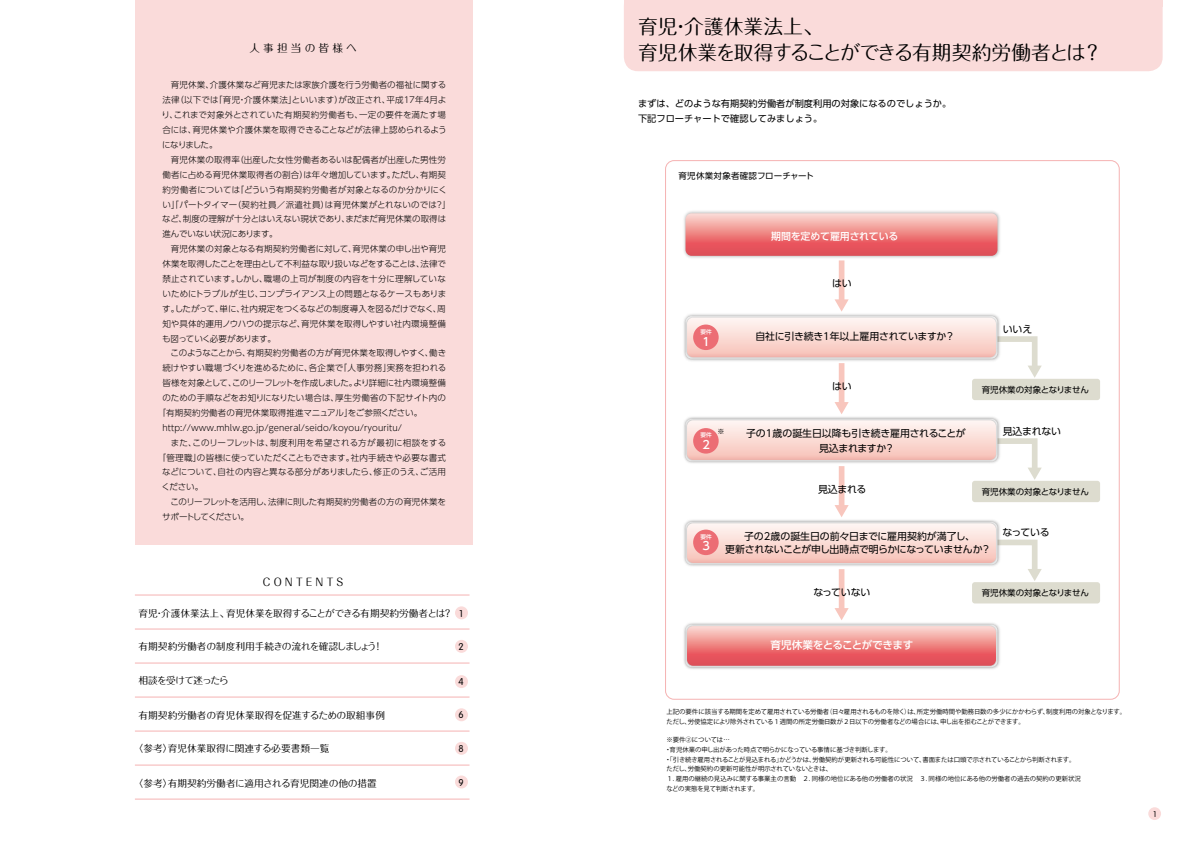
<style>
.page{position:relative;width:1191px;height:842px;background:#fff}
.page>*{position:absolute;margin:0;border:0;box-sizing:border-box;transform-origin:0 0}
.t1{font:19.8px/25.5px "Maru Fo Pro";color:#000}
.t2{font:500 11.3px "UD Shin Go Pro";color:#fff}
.t3{font:10.6px "Maru Fo Pro";letter-spacing:.3em;color:#000}
.t4{font:500 10.6px "UD Shin Go Pro";letter-spacing:-.045em;color:#fff}
.t5{font:9.9px/14.2px "UD Shin Go Pro";letter-spacing:-.02em;color:#000;text-align:center}
.t6{font:500 9.9px "UD Shin Go Pro";letter-spacing:-.02em;color:#fff}
.t7{font:9.7px "Maru Fo Pro";color:#000}
.t8{font:9.7px "Maru Fo Pro";letter-spacing:-.085em;color:#000}
.t9{font:300 9.7px "VAG Rounded";color:#000}
.t10{font:9.2px/14.9px "UD Shin Go Pro";color:#000}
.t11{font:300 8.5px/14.9px "UD Shin Go Pro";letter-spacing:.01em;color:#000}
.t12{font:8.5px "UD Shin Go Pro";color:#000}
.t13{font:300 8.5px "UD Shin Go Pro";letter-spacing:-.04em;color:#000}
.t14{font:8.5px "UD Shin Go Pro";letter-spacing:.03em;color:#000}
.t15{font:300 8.5px "UD Shin Go Pro";letter-spacing:-.09em;color:#000}
.t16{font:300 8.1px "VAG Rounded";color:#000}
.t17{font:7.1px "UD Shin Go Pro";color:#000}
.t18{font:6.4px/9.9px "Koz Go Pro";color:#000}
.t19{font:6.4px/9.9px "Koz Go Pro";letter-spacing:-.03em;color:#000}
.t20{font:500 5.7px "UD Shin Go Pro";color:#fff}
.s1{font-family:"Shin M Go Pro";font-weight:300}
</style>
<div class="page">
<div style="left:135px;top:0;width:337px;height:544px;background:#fadbda"></div>
<div style="left:455px;top:606px;width:13px;height:13px;background:#fadbda;border-radius:50%"></div>
<div style="left:455px;top:640px;width:13px;height:13px;background:#fadbda;border-radius:50%"></div>
<div style="left:455px;top:675px;width:13px;height:13px;background:#fadbda;border-radius:50%"></div>
<div style="left:455px;top:708px;width:13px;height:13px;background:#fadbda;border-radius:50%"></div>
<div style="left:455px;top:742px;width:13px;height:13px;background:#fadbda;border-radius:50%"></div>
<div style="left:455px;top:775px;width:13px;height:13px;background:#fadbda;border-radius:50%"></div>
<hr style="left:135px;top:595px;width:334px;height:1px;background:#f5b2b2">
<hr style="left:135px;top:799px;width:334px;height:1px;background:#f5b2b2">
<hr style="left:135px;top:765px;width:334px;height:1px;background:#f5b2b2">
<hr style="left:135px;top:731px;width:334px;height:1px;background:#f5b2b2">
<hr style="left:135px;top:697px;width:334px;height:1px;background:#f5b2b2">
<hr style="left:135px;top:663px;width:334px;height:1px;background:#f5b2b2">
<hr style="left:135px;top:629px;width:334px;height:1px;background:#f5b2b2">
<img style="left:684px;top:211px;width:316px;height:47px">
<svg style="left:685px;top:213px;width:312px;height:43px;background:#ec8787"></svg>
<img style="left:684px;top:314px;width:315px;height:45px">
<svg style="left:687px;top:318px;width:354px;height:60px"></svg>
<img style="left:684px;top:520px;width:314px;height:44px">
<svg style="left:687px;top:523px;width:354px;height:58px"></svg>
<img style="left:684px;top:417px;width:314px;height:44px">
<svg style="left:687px;top:420px;width:354px;height:60px"></svg>
<img style="left:684px;top:623px;width:316px;height:46px">
<svg style="left:687px;top:626px;width:309px;height:40px;background:#ed8687"></svg>
<div style="left:838px;top:260px;width:6px;height:41px;background:#f8c6bd"></div>
<svg style="left:834px;top:299px;width:14px;height:13px"></svg>
<div style="left:838px;top:363px;width:6px;height:41px;background:#f8c6bd"></div>
<svg style="left:834px;top:402px;width:14px;height:12px"></svg>
<div style="left:838px;top:466px;width:6px;height:41px;background:#f8c6bd"></div>
<svg style="left:834px;top:505px;width:14px;height:12px"></svg>
<div style="left:838px;top:569px;width:6px;height:41px;background:#f8c6bd"></div>
<svg style="left:834px;top:608px;width:14px;height:12px"></svg>
<div style="left:972px;top:379px;width:128px;height:21px;background:#dddccf;border-radius:3px"></div>
<div style="left:972px;top:481px;width:128px;height:21px;background:#dddccf;border-radius:3px"></div>
<div style="left:972px;top:582px;width:128px;height:21px;background:#dddccf;border-radius:3px"></div>
<div style="left:693px;top:325px;width:25px;height:25px;background:#ec6d74;border-radius:50%"></div>
<div style="left:693px;top:428px;width:25px;height:26px;background:#ec6d74;border-radius:50%"></div>
<div style="left:693px;top:530px;width:25px;height:25px;background:#ec6d74;border-radius:50%"></div>
<div style="left:1148px;top:807px;width:13px;height:13px;background:#fadbda;border-radius:50%"></div>
<div style="left:624px;top:6px;width:538px;height:65px;background:#fadbda"></div>
<div style="left:624px;top:0;width:538px;height:6px;background:#fadbda"></div>
<p class="t3" style="left:249px;top:40px;width:109px">人事担当の皆様へ</p>
<p class="t11" style="left:162px;top:78px;width:290px;text-indent:9px">育児休業、介護休業など育児または家族介護を行う労働者の福祉に関する法律（以下では「育児・介護休業法」といいます）が改正され、平成１７年４月より、これまで対象外とされていた有期契約労働者も、一定の要件を満たす場合には、育児休業や介護休業を取得できることなどが法律上認められるようになりました。<br>　育児休業の取得率（出産した女性労働者あるいは配偶者が出産した男性労働者に占める育児休業取得者の割合）は年々増加しています。ただし、有期契約労働者については「どういう有期契約労働者が対象となるのか分かりにくい」「パートタイマー（契約社員／派遣社員）は育児休業がとれないのでは？」など、制度の理解が十分とはいえない現状であり、まだまだ育児休業の取得は進んでいない状況にあります。</p>
<p class="t11" style="left:162px;top:241px;width:285px;text-align:justify;text-indent:9px">育児休業の対象となる有期契約労働者に対して、育児休業の申し出や育児休業を取得したことを理由として不利益な取り扱いなどをすることは、法律で禁止されています。しかし、職場の上司が制度の内容を十分に理解していないためにトラブルが生じ、コンプライアンス上の問題となるケースもあります。したがって、単に、社内規定をつくるなどの制度導入を図るだけでなく、周知や具体的運用ノウハウの提示など、育児休業を取得しやすい社内環境整備も図っていく必要があります。</p>
<p class="t11" style="left:170px;top:345px;width:277px">このようなことから、有期契約労働者の方が育児休業を取得しやすく、働き</p>
<p class="t11" style="left:162px;top:360px;width:285px">続けやすい職場づくりを進めるために、各企業で「人事労務」実務を担われる</p>
<p class="t13" style="left:162px;top:376px;width:285px">皆様を対象として、このリーフレットを作成しました。より詳細に社内環境整備</p>
<p class="t11" style="left:162px;top:390px;width:285px">のための手順などをお知りになりたい場合は、厚生労働省の下記サイト内の</p>
<p class="t11" style="left:158px;top:405px;width:266px">「有期契約労働者の育児休業取得推進マニュアル」をご参照ください。</p>
<p class="t11" style="left:162px;top:420px;width:241px">http://www.mhlw.go.jp/general/seido/koyou/ryouritu/</p>
<p class="t11" style="left:171px;top:435px;width:277px">また、このリーフレットは、制度利用を希望される方が最初に相談をする</p>
<p class="t11" style="left:158px;top:450px;width:290px">「管理職」の皆様に使っていただくこともできます。社内手続きや必要な書式</p>
<p class="t11" style="left:162px;top:464px;width:285px">などについて、自社の内容と異なる部分がありましたら、修正のうえ、ご活用</p>
<p class="t11" style="left:162px;top:479px;width:43px">ください。</p>
<p class="t11" style="left:162px;top:494px;width:285px">　このリーフレットを活用し、法律に則した有期契約労働者の方の育児休業を</p>
<p class="t15" style="left:162px;top:510px;width:88px">サポートしてください。</p>
<p class="t3" style="left:263px;top:574px;width:82px">CONTENTS</p>
<p class="t7" style="left:138px;top:605px;width:315px">育児・介護休業法上、育児休業を取得することができる有期契約労働者とは？</p>
<p class="t7" style="left:138px;top:638px;width:246px">有期契約労働者の制度利用手続きの流れを確認しましょう！</p>
<p class="t8" style="left:138px;top:672px;width:92px">相談を受けて迷ったら</p>
<p class="t7" style="left:138px;top:707px;width:248px">有期契約労働者の育児休業取得を促進するための取組事例</p>
<p class="t7" style="left:134px;top:741px;width:197px"><span class="s1">〈</span>参考<span class="s1">〉</span>育児休業取得に関連する必要書類一覧</p>
<p class="t7" style="left:134px;top:775px;width:245px"><span class="s1">〈</span>参考<span class="s1">〉</span>有期契約労働者に適用される育児関連の他の措置</p>
<p class="t9" style="left:459px;top:607px;width:5px">1</p>
<p class="t9" style="left:458px;top:641px;width:7px">2</p>
<p class="t9" style="left:458px;top:676px;width:7px">4</p>
<p class="t9" style="left:458px;top:709px;width:7px">6</p>
<p class="t9" style="left:458px;top:743px;width:7px">8</p>
<p class="t9" style="left:458px;top:777px;width:7px">9</p>
<h1 class="t1" style="left:638px;top:12px;width:466px">育児・介護休業法上、<br>育児休業を取得することができる有期契約労働者とは？</h1>
<p class="t10" style="left:638px;top:96px;width:315px">まずは、どのような有期契約労働者が制度利用の対象になるのでしょうか。下記フローチャートで確認してみましょう。</p>
<p class="t14" style="left:678px;top:169px;width:137px">育児休業対象者確認フローチャート</p>
<p class="t6" style="left:771px;top:228px;width:129px">期間を定めて雇用されている</p>
<p class="t5" style="left:832px;top:276px;width:21px">はい</p>
<p class="t20" style="left:700px;top:327px;width:13px">要件</p>
<h2 class="t2" style="left:702px;top:332px;width:9px">1</h2>
<p class="t5" style="left:755px;top:329px;width:201px">自社に引き続き1年以上雇用されていますか？</p>
<p class="t5" style="left:1002px;top:322px;width:31px">いいえ</p>
<p class="t5" style="left:832px;top:379px;width:21px">はい</p>
<p class="t12" style="left:981px;top:383px;width:109px">育児休業の対象となりません</p>
<p class="t17" style="left:717px;top:426px;width:9px">※</p>
<p class="t20" style="left:700px;top:430px;width:13px">要件</p>
<h2 class="t2" style="left:702px;top:435px;width:9px">2</h2>
<p class="t5" style="left:746px;top:426px;width:221px">子の1歳の誕生日以降も引き続き雇用されることが見込まれますか？</p>
<p class="t5" style="left:1002px;top:424px;width:60px">見込まれない</p>
<p class="t5" style="left:818px;top:482px;width:50px">見込まれる</p>
<p class="t12" style="left:981px;top:485px;width:109px">育児休業の対象となりません</p>
<p class="t20" style="left:700px;top:532px;width:13px">要件</p>
<h2 class="t2" style="left:702px;top:537px;width:9px">3</h2>
<p class="t5" style="left:725px;top:529px;width:267px;line-height:12.8px">子の2歳の誕生日の前々日までに雇用契約が満了し、<br>更新されないことが申し出時点で明らかになっていませんか？</p>
<p class="t5" style="left:1002px;top:525px;width:49px">なっている</p>
<p class="t5" style="left:813px;top:585px;width:59px">なっていない</p>
<p class="t12" style="left:981px;top:586px;width:109px">育児休業の対象となりません</p>
<p class="t4" style="left:770px;top:637px;width:144px">育児休業をとることができます</p>
<p class="t18" style="left:666px;top:707px;width:461px">上記の要件に該当する期間を定めて雇用されている労働者（日々雇用されるものを除く）は、所定労働時間や勤務日数の多少にかかわらず、制度利用の対象となります。ただし、労使協定により除外されている１週間の所定労働日数が２日以下の労働者などの場合には、申し出を拒むことができます。</p>
<p class="t19" style="left:665px;top:734px;width:412px">※要件②については…<br>・育児休業の申し出があった時点で明らかになっている事情に基づき判断します。<br>・「引き続き雇用されることが見込まれる」かどうかは、労働契約が更新される可能性について、書面または口頭で示されていることから判断されます。ただし、労働契約の更新可能性が明示されていないときは、</p>
<p class="t18" style="left:666px;top:774px;width:416px">１. 雇用の継続の見込みに関する事業主の言動　２. 同様の地位にある他の労働者の状況　３. 同様の地位にある他の労働者の過去の契約の更新状況などの実態を見て判断されます。</p>
<p class="t16" style="left:1153px;top:809px;width:4px">1</p>
</div>
